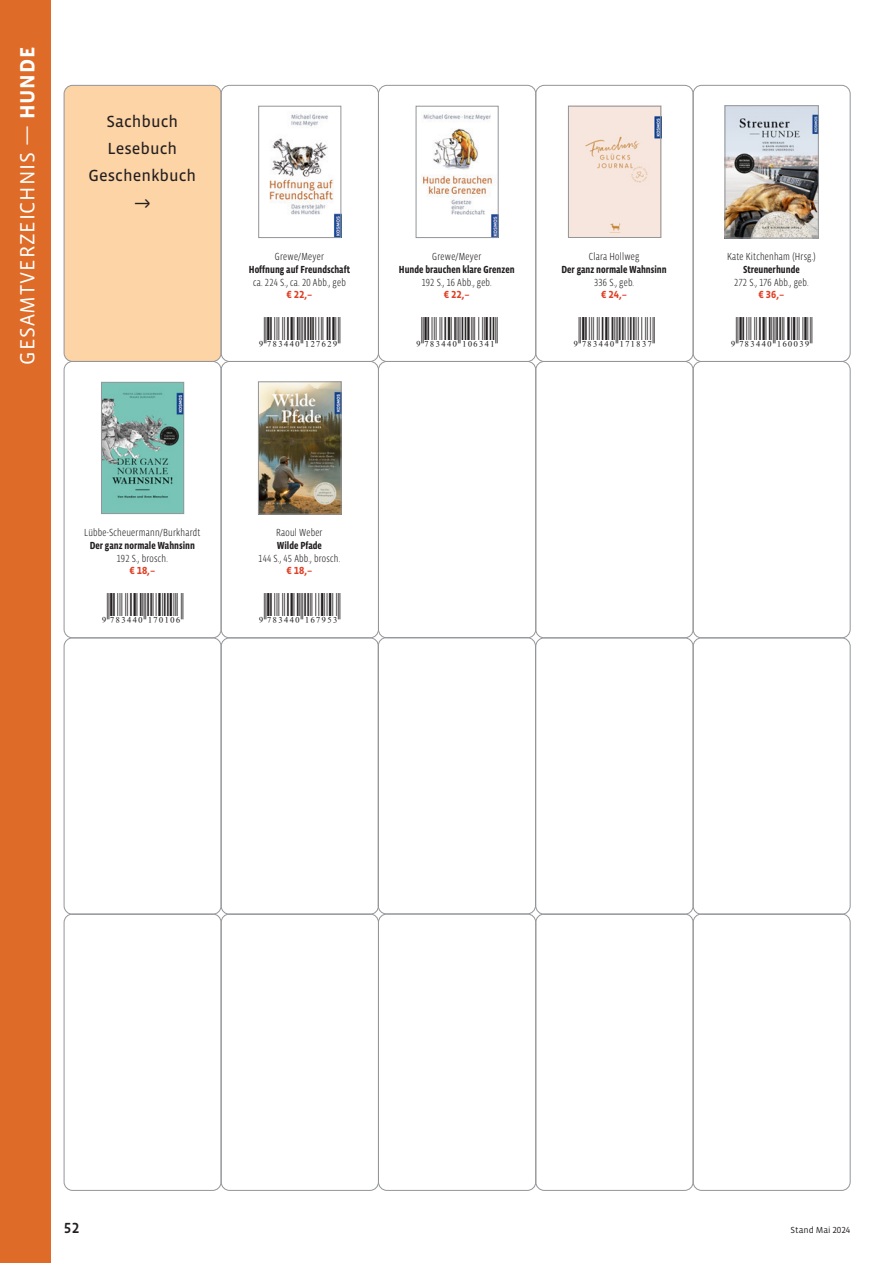
<style>
.page{position:relative;width:893px;height:1263px;background:#fff}
.page>*{position:absolute;margin:0;border:0;box-sizing:border-box;transform-origin:0 0}
.t1{font:21px "Vista Sans OT";letter-spacing:.04em;color:#fff}
.Sub-Kategorie{font:16.5px/27px "Vista Sans OT";color:#231f20;text-align:center}
.t2{font:500 15px "Vista Sans OT";color:#231f20}
.Copy_Backlist{font:12.75px "C Code UPCEAN HRBS3";letter-spacing:.02em;color:#231f20}
.Copy_Backlist-2{font:300 10.5px/12.8px "Vista Sans Nar OT";letter-spacing:.02em;color:#231f20;text-align:center}
.t3{font:9px "Vista Sans OT";color:#231f20}
.s1{font-weight:700}
.s2{font-family:"Vista Sans OT";font-weight:700;color:#e03f26}
</style>
<div class="page">
<div style="left:64px;top:85px;width:157px;height:276px;background:#fdd4a6;border-radius:9px"></div>
<div style="left:64px;top:85px;width:157px;height:277px;border:1px solid #939598;border-radius:9px"></div>
<img style="left:269px;top:114px;width:70px;height:122px">
<div style="left:258px;top:106px;width:83px;height:132px;border:1px solid #939598"></div>
<div style="left:221px;top:85px;width:158px;height:277px;border:1px solid #939598;border-radius:9px"></div>
<img style="left:423px;top:114px;width:73px;height:122px">
<div style="left:416px;top:106px;width:82px;height:132px;border:1px solid #939598"></div>
<div style="left:378px;top:85px;width:158px;height:277px;border:1px solid #939598;border-radius:9px"></div>
<img style="left:570px;top:108px;width:89px;height:128px">
<div style="left:568px;top:106px;width:93px;height:132px;border:1px solid #939598"></div>
<div style="left:535px;top:85px;width:158px;height:277px;border:1px solid #939598;border-radius:9px"></div>
<img style="left:727px;top:107px;width:89px;height:129px">
<div style="left:725px;top:105px;width:93px;height:133px;border:1px solid #939598"></div>
<div style="left:693px;top:85px;width:157px;height:277px;border:1px solid #939598;border-radius:9px"></div>
<img style="left:103px;top:384px;width:79px;height:128px">
<div style="left:101px;top:382px;width:83px;height:132px;border:1px solid #939598"></div>
<div style="left:64px;top:361px;width:157px;height:277px;border:1px solid #939598;border-radius:9px"></div>
<div style="left:64px;top:637px;width:157px;height:277px;border:1px solid #939598;border-radius:9px"></div>
<div style="left:64px;top:914px;width:157px;height:277px;border:1px solid #939598;border-radius:9px"></div>
<img style="left:260px;top:384px;width:79px;height:128px">
<div style="left:258px;top:382px;width:83px;height:132px;border:1px solid #939598"></div>
<div style="left:221px;top:361px;width:158px;height:277px;border:1px solid #939598;border-radius:9px"></div>
<div style="left:221px;top:637px;width:158px;height:277px;border:1px solid #939598;border-radius:9px"></div>
<div style="left:221px;top:914px;width:158px;height:277px;border:1px solid #939598;border-radius:9px"></div>
<div style="left:535px;top:361px;width:158px;height:277px;border:1px solid #939598;border-radius:9px"></div>
<div style="left:535px;top:637px;width:158px;height:277px;border:1px solid #939598;border-radius:9px"></div>
<div style="left:535px;top:914px;width:158px;height:277px;border:1px solid #939598;border-radius:9px"></div>
<div style="left:693px;top:361px;width:157px;height:277px;border:1px solid #939598;border-radius:9px"></div>
<div style="left:693px;top:637px;width:157px;height:277px;border:1px solid #939598;border-radius:9px"></div>
<div style="left:693px;top:914px;width:157px;height:277px;border:1px solid #939598;border-radius:9px"></div>
<div style="left:378px;top:361px;width:158px;height:277px;border:1px solid #939598;border-radius:9px"></div>
<div style="left:378px;top:637px;width:158px;height:277px;border:1px solid #939598;border-radius:9px"></div>
<div style="left:378px;top:914px;width:158px;height:277px;border:1px solid #939598;border-radius:9px"></div>
<div style="left:0;top:0;width:51px;height:1263px;background:#de6b27"></div>
<h1 class="t1" style="left:17px;top:365px;width:320px;rotate:-90deg">GESAMTVERZEICHNIS — <span class="s1">HUNDE</span></h1>
<p class="Sub-Kategorie" style="left:89px;top:108px;width:109px">Sachbuch<br>Lesebuch<br>Geschenkbuch</p>
<p class="Sub-Kategorie" style="left:134px;top:189px;width:18px">C</p>
<p class="Copy_Backlist-2" style="left:249px;top:250px;width:103px">Grewe/Meyer<br><span class="s1">Hoffnung auf Freundschaft </span>ca. 224 S., ca. 20 Abb., geb<br><span class="s2">€ 22,–</span></p>
<p class="Copy_Backlist" style="left:258px;top:328px;width:83px">*[7WR4S0-BCHGCJ]</p>
<p class="Copy_Backlist-2" style="left:399px;top:250px;width:117px">Grewe/Meyer<br><span class="s1">Hunde brauchen klare Grenzen<br></span>192 S., 16 Abb., geb.<br><span class="s2">€ 22,–</span></p>
<p class="Copy_Backlist" style="left:416px;top:328px;width:83px">*[7WR4S0-BAGDEB]</p>
<p class="Copy_Backlist-2" style="left:561px;top:250px;width:107px">Clara Hollweg<br><span class="s1">Der ganz normale Wahnsinn<br></span>336 S., geb.<br><span class="s2">€ 24,–</span></p>
<p class="Copy_Backlist" style="left:573px;top:328px;width:83px">*[7WR4S0-BHBIDH]</p>
<p class="Copy_Backlist-2" style="left:727px;top:250px;width:90px">Kate Kitchenham (Hrsg.)<br><span class="s1">Streunerhunde<br></span>272 S., 176 Abb., geb.<br><span class="s2">€ 36,–</span></p>
<p class="Copy_Backlist" style="left:730px;top:328px;width:83px">*[7WR4S0-BGAADJ]</p>
<p class="Copy_Backlist-2" style="left:84px;top:526px;width:118px">Lübbe-Scheuermann/Burkhardt<br><span class="s1">Der ganz normale Wahnsinn<br></span>192 S., brosch.<br><span class="s2">€ 18,–</span></p>
<p class="Copy_Backlist" style="left:101px;top:604px;width:83px">*[7WR4S0-BHABAG]</p>
<p class="Copy_Backlist-2" style="left:259px;top:526px;width:83px">Raoul Weber<br><span class="s1">Wilde Pfade<br></span>144 S., 45 Abb., brosch. <span class="s2">€ 18,–</span></p>
<p class="Copy_Backlist" style="left:258px;top:604px;width:83px">*[7WR4S0-BGHJFD]</p>
<h3 class="t2" style="left:64px;top:1220px;width:17px">52</h3>
<p class="t3" style="left:790px;top:1225px;width:61px">Stand Mai 2024</p>
</div>
